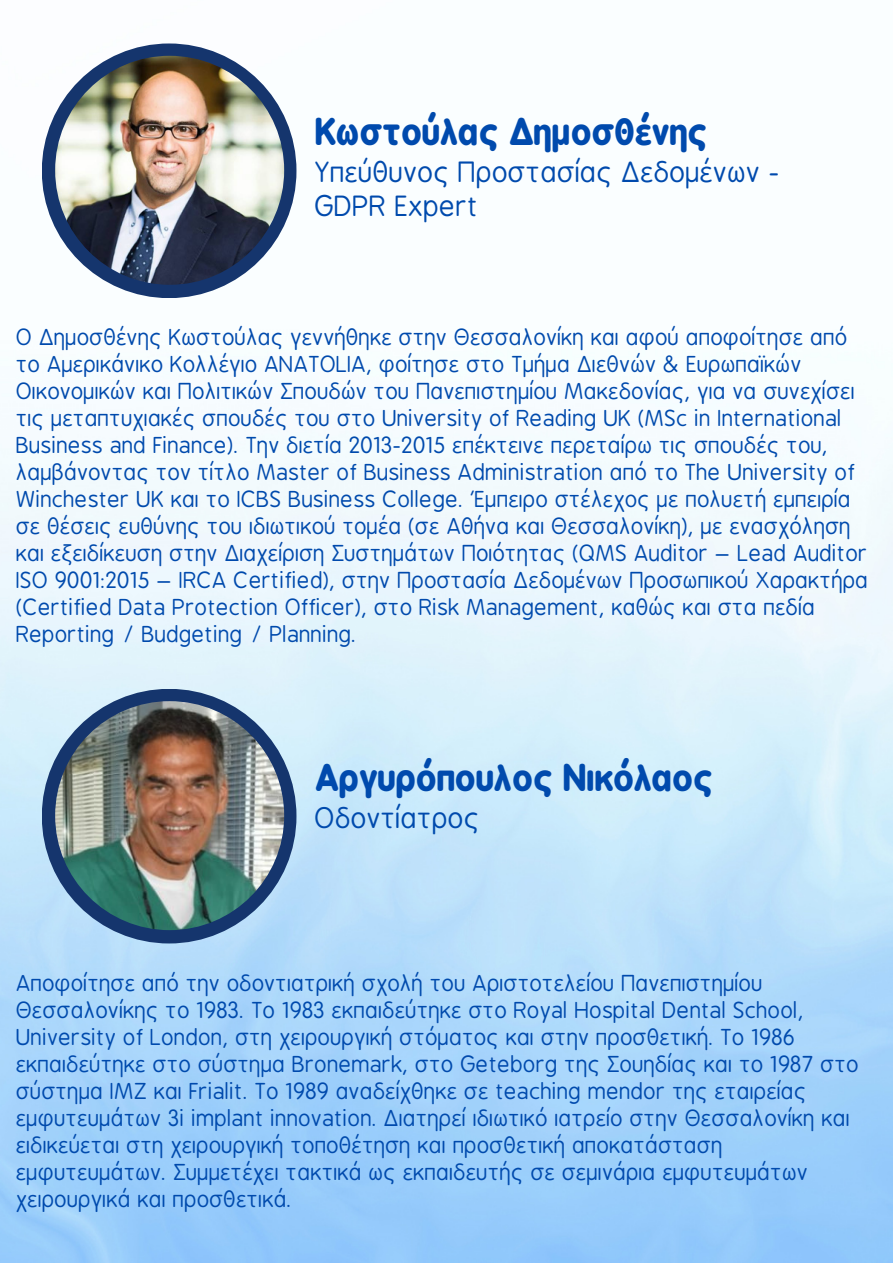
<style>
.page{position:relative;width:893px;height:1264px;background:#fff}
.page>*{position:absolute;margin:0;border:0;box-sizing:border-box;transform-origin:0 0}
.t1{font:700 35.1px "B Preplay";color:#004aad}
.t2{font:27.6px/33.8px "B Preplay";color:#004aad}
.t3{font:21.75px/27px "B Preplay";color:#004aad}
</style>
<div class="page">
<img style="left:0;top:44px;width:892px;height:1218px">
<div style="left:42px;top:43px;width:254px;height:255px;background:#15356d;border-radius:50%"></div>
<img style="left:55px;top:56px;width:229px;height:229px;border-radius:50%">
<div style="left:42px;top:689px;width:254px;height:254px;background:#15356d;border-radius:50%"></div>
<img style="left:55px;top:701px;width:229px;height:229px;border-radius:50%">
<p class="t1" style="left:315px;top:111px;width:394px">Κωστούλας Δημοσθένης</p>
<p class="t2" style="left:315px;top:156px;width:467px">Υπεύθυνος Προστασίας Δεδομένων -<br>GDPR Expert</p>
<p class="t3" style="left:17px;top:324px;width:853px">Ο Δημοσθένης Κωστούλας γεννήθηκε στην Θεσσαλονίκη και αφού αποφοίτησε από το Αμερικάνικο Κολλέγιο ANATOLIA, φοίτησε στο Τμήμα Διεθνών &amp; Ευρωπαϊκών Οικονομικών και Πολιτικών Σπουδών του Πανεπιστημίου Μακεδονίας, για να συνεχίσει τις μεταπτυχιακές σπουδές του στο University of Reading UK (MSc in International Business and Finance). Την διετία 2013-2015 επέκτεινε περεταίρω τις σπουδές του, λαμβάνοντας τον τίτλο Master of Business Administration από το The University of Winchester UK και το ICBS Business College. Έμπειρο στέλεχος με πολυετή εμπειρία σε θέσεις ευθύνης του ιδιωτικού τομέα (σε Αθήνα και Θεσσαλονίκη), με ενασχόληση και εξειδίκευση στην Διαχείριση Συστημάτων Ποιότητας (QMS Auditor – Lead Auditor ΙSO 9001:2015 – IRCA Certified), στην Προστασία Δεδομένων Προσωπικού Χαρακτήρα (Certified Data Protection Officer), στο Risk Management, καθώς και στα πεδία Reporting / Budgeting / Planning.</p>
<p class="t1" style="left:315px;top:756px;width:400px">Αργυρόπουλος Νικόλαος</p>
<p class="t2" style="left:315px;top:801px;width:167px">Οδοντίατρος</p>
<p class="t3" style="left:17px;top:970px;width:844px">Αποφοίτησε από την οδοντιατρική σχολή του Αριστοτελείου Πανεπιστημίου Θεσσαλονίκης το 1983. Το 1983 εκπαιδεύτηκε στο Royal Hospital Dental School, University of London, στη χειρουργική στόματος και στην προσθετική. Το 1986 εκπαιδεύτηκε στο σύστημα Bronemark, στο Geteborg της Σουηδίας και το 1987 στο σύστημα IMZ και Frialit. Το 1989 αναδείχθηκε σε teaching mendor της εταιρείας εμφυτευμάτων 3i implant innovation. Διατηρεί ιδιωτικό ιατρείο στην Θεσσαλονίκη και ειδικεύεται στη χειρουργική τοποθέτηση και προσθετική αποκατάσταση εμφυτευμάτων. Συμμετέχει τακτικά ως εκπαιδευτής σε σεμινάρια εμφυτευμάτων χειρουργικά και προσθετικά.</p>
</div>
